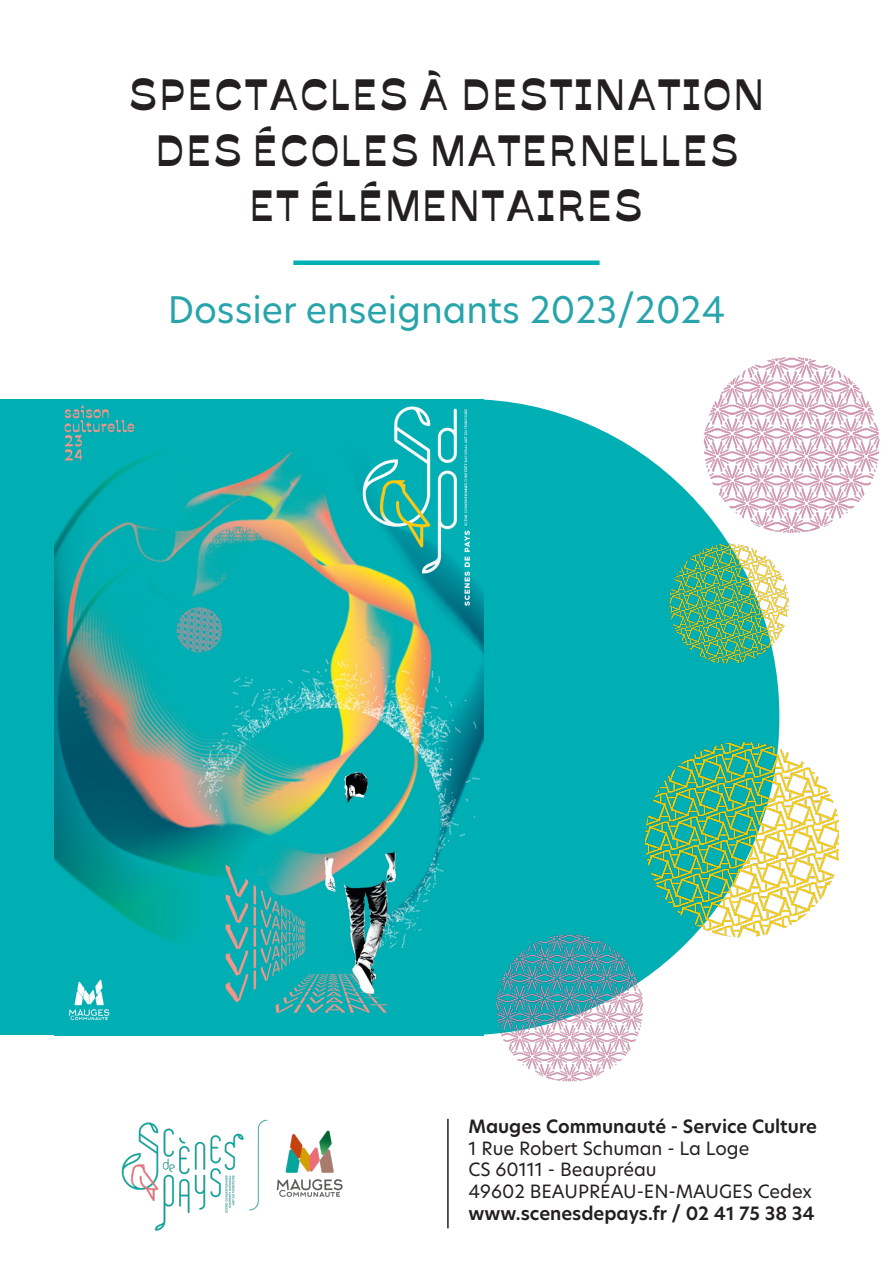
<style>
.page{position:relative;width:893px;height:1263px;background:#fff}
.page>*{position:absolute;margin:0;border:0;box-sizing:border-box;transform-origin:0 0}
.t1{font:42px "Savate";color:#231f20}
.t2{font:36px "Hero New";color:#28a4ab}
.t3{font:18px "Hero New";color:#231f20}
.t4{font:600 18px "Hero New";color:#231f20}
</style>
<div class="page">
<div style="left:0;top:399px;width:101px;height:636px;background:#00afb4"></div>
<img style="left:121px;top:1119px;width:222px;height:112px">
<hr style="left:447px;top:1119px;width:2px;height:109px;background:#231f20">
<div style="left:153px;top:399px;width:626px;height:636px;background:#00afb4;border-radius:50%"></div>
<img style="left:54px;top:399px;width:429px;height:636px">
<img style="left:645px;top:736px;width:194px;height:204px">
<img style="left:700px;top:357px;width:180px;height:178px">
<img style="left:669px;top:541px;width:120px;height:124px">
<img style="left:492px;top:934px;width:153px;height:148px">
<div style="left:293px;top:260px;width:307px;height:5px;background:#00afb4"></div>
<p class="t1" style="left:128px;top:63px;width:639px">SPECTACLES À DESTINATION</p>
<p class="t1" style="left:153px;top:119px;width:588px">DES ÉCOLES MATERNELLES</p>
<p class="t1" style="left:249px;top:174px;width:396px">ET ÉLÉMENTAIRES</p>
<p class="t2" style="left:168px;top:285px;width:559px">Dossier enseignants 2023/2024</p>
<p class="t4" style="left:468px;top:1114px;width:350px">Mauges Communauté - Service Culture</p>
<p class="t3" style="left:468px;top:1136px;width:282px">1 Rue Robert Schuman - La Loge</p>
<p class="t3" style="left:468px;top:1157px;width:190px">CS 60111 - Beaupréau</p>
<p class="t3" style="left:468px;top:1179px;width:345px">49602 BEAUPRÉAU-EN-MAUGES Cedex</p>
<p class="t4" style="left:468px;top:1201px;width:348px">www.scenesdepays.fr / 02 41 75 38 34</p>
</div>
